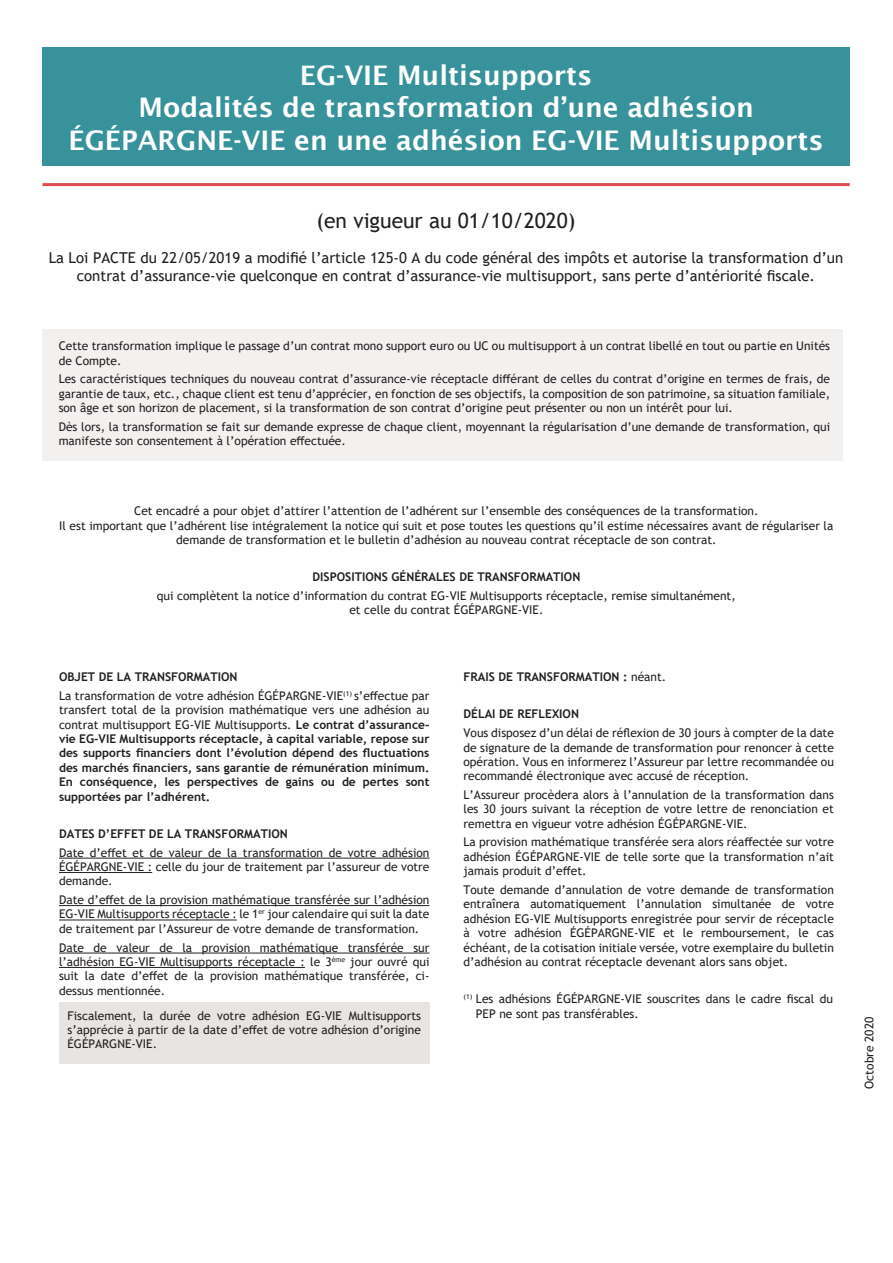
<style>
.page{position:relative;width:893px;height:1263px;background:#fff}
.page>*{position:absolute;margin:0;border:0;box-sizing:border-box;transform-origin:0 0}
.t1{font:600 27px/32.4px "Lucida Sans";color:#fff;text-align:center}
.t2{font:21px "Trebuchet MS";color:#231f20}
.t3{font:15px/18px "Trebuchet MS";color:#231f20;text-align:center}
.t4{font:12px/14.4px "Trebuchet MS";color:#231f20;text-align:justify}
.t5{font:700 12px/14.4px "Trebuchet MS";color:#231f20;text-align:justify}
.s1{font-weight:400}
.s2{font-weight:700}
</style>
<div class="page">
<div style="left:43px;top:48px;width:807px;height:118px;background:#37929c"></div>
<hr style="left:43px;top:183px;width:807px;height:3px;background:#dc4a4e">
<div style="left:43px;top:329px;width:800px;height:131px;background:#f2f1f0"></div>
<hr style="left:59px;top:858px;width:370px;height:1px;background:#231f20">
<hr style="left:59px;top:872px;width:93px;height:1px;background:#231f20">
<hr style="left:59px;top:905px;width:370px;height:1px;background:#231f20">
<hr style="left:59px;top:920px;width:178px;height:1px;background:#231f20">
<hr style="left:59px;top:953px;width:370px;height:1px;background:#231f20">
<hr style="left:59px;top:967px;width:246px;height:1px;background:#231f20">
<div style="left:59px;top:1002px;width:370px;height:62px;background:#e8e4e2"></div>
<h1 class="t1" style="left:69px;top:59px;width:757px">EG-VIE Multisupports<br>Modalités de transformation d’une adhésion<br>ÉGÉPARGNE-VIE en une adhésion EG-VIE Multisupports</h1>
<h2 class="t2" style="left:316px;top:207px;width:261px">(en vigueur au 01/10/2020)</h2>
<p class="t3" style="left:49px;top:248px;width:796px">La Loi PACTE du 22/05/2019 a modifié l’article 125-0 A du code général des impôts et autorise la transformation d’un contrat d’assurance-vie quelconque en contrat d’assurance-vie multisupport, sans perte d’antériorité fiscale.</p>
<p class="t4" style="left:59px;top:339px;width:773px">Cette transformation implique le passage d’un contrat mono support euro ou UC ou multisupport à un contrat libellé en tout ou partie en Unités de Compte.</p>
<p class="t4" style="left:59px;top:372px;width:773px">Les caractéristiques techniques du nouveau contrat d’assurance-vie réceptacle différant de celles du contrat d’origine en termes de frais, de garantie de taux, etc., chaque client est tenu d’apprécier, en fonction de ses objectifs, la composition de son patrimoine, sa situation familiale, son âge et son horizon de placement, si la transformation de son contrat d’origine peut présenter ou non un intérêt pour lui.</p>
<p class="t4" style="left:59px;top:419px;width:773px">Dès lors, la transformation se fait sur demande expresse de chaque client, moyennant la régularisation d’une demande de transformation, qui manifeste son consentement à l’opération effectuée.</p>
<p class="t4" style="left:59px;top:504px;width:776px;text-align:center">Cet encadré a pour objet d’attirer l’attention de l’adhérent sur l’ensemble des conséquences de la transformation.<br>Il est important que l’adhérent lise intégralement la notice qui suit et pose toutes les questions qu’il estime nécessaires avant de régulariser la demande de transformation et le bulletin d’adhésion au nouveau contrat réceptacle de son contrat.</p>
<p class="t5" style="left:313px;top:570px;width:269px">DISPOSITIONS GÉNÉRALES DE TRANSFORMATION</p>
<p class="t4" style="left:157px;top:588px;width:580px;text-align:center">qui complètent la notice d’information du contrat EG-VIE Multisupports réceptacle, remise simultanément, et celle du contrat ÉGÉPARGNE-VIE.</p>
<p class="t5" style="left:463px;top:670px;width:204px">FRAIS DE TRANSFORMATION : <span class="s1">néant.</span></p>
<p class="t5" style="left:463px;top:707px;width:117px">DÉLAI DE REFLEXION</p>
<p class="t4" style="left:463px;top:726px;width:372px">Vous disposez d’un délai de réflexion de 30 jours à compter de la date de signature de la demande de transformation pour renoncer à cette opération. Vous en informerez l’Assureur par lettre recommandée ou recommandé électronique avec accusé de réception.</p>
<p class="t4" style="left:463px;top:787px;width:372px">L’Assureur procèdera alors à l’annulation de la transformation dans les 30 jours suivant la réception de votre lettre de renonciation et remettra en vigueur votre adhésion ÉGÉPARGNE-VIE.</p>
<p class="t4" style="left:463px;top:835px;width:372px">La provision mathématique transférée sera alors réaffectée sur votre adhésion ÉGÉPARGNE-VIE de telle sorte que la transformation n’ait jamais produit d’effet.</p>
<p class="t4" style="left:463px;top:882px;width:372px">Toute demande d’annulation de votre demande de transformation entraînera automatiquement l’annulation simultanée de votre adhésion EG-VIE Multisupports enregistrée pour servir de réceptacle à votre adhésion ÉGÉPARGNE-VIE et le remboursement, le cas échéant, de la cotisation initiale versée, votre exemplaire du bulletin d’adhésion au contrat réceptacle devenant alors sans objet.</p>
<p class="t4" style="left:476px;top:992px;width:359px;text-indent:-12px"><sup>(1)</sup> Les adhésions ÉGÉPARGNE-VIE souscrites dans le cadre fiscal du<br>PEP ne sont pas transférables.</p>
<p class="t4" style="left:59px;top:667px;width:372px;line-height:18.6px"><span class="s2">OBJET DE LA TRANSFORMATION<br></span>La transformation de votre adhésion ÉGÉPARGNE-VIE<sup>(1)</sup> s’effectue par</p>
<p class="t5" style="left:59px;top:703px;width:372px"><span class="s1">transfert total de la provision mathématique vers une adhésion au contrat multisupport EG-VIE Multisupports.</span> Le contrat d’assurance&shy;vie EG-VIE Multisupports réceptacle, à capital variable, repose sur des supports financiers dont l’évolution dépend des fluctuations des marchés financiers, sans garantie de rémunération minimum.<br>En conséquence, les perspectives de gains ou de pertes sont supportées par l’adhérent.</p>
<p class="t5" style="left:59px;top:826px;width:230px">DATES D’EFFET DE LA TRANSFORMATION</p>
<p class="t4" style="left:59px;top:845px;width:372px">Date d’effet et de valeur de la transformation de votre adhésion ÉGÉPARGNE-VIE : celle du jour de traitement par l’assureur de votre demande.</p>
<p class="t4" style="left:59px;top:892px;width:372px">Date d’effet de la provision mathématique transférée sur l’adhésion EG-VIE Multisupports réceptacle : le 1<sup>er</sup> jour calendaire qui suit la date de traitement par l’Assureur de votre demande de transformation.</p>
<p class="t4" style="left:59px;top:940px;width:372px">Date de valeur de la provision mathématique transférée sur l’adhésion EG-VIE Multisupports réceptacle : le 3<sup>ème</sup> jour ouvré qui suit la date d’effet de la provision mathématique transférée, ci&shy;dessus mentionnée.</p>
<p class="t4" style="left:68px;top:1008px;width:355px">Fiscalement, la durée de votre adhésion EG-VIE Multisupports s’apprécie à partir de la date d’effet de votre adhésion d’origine ÉGÉPARGNE-VIE.</p>
<p class="t4" style="left:862px;top:1089px;width:73px;rotate:-90deg">Octobre 2020</p>
</div>
